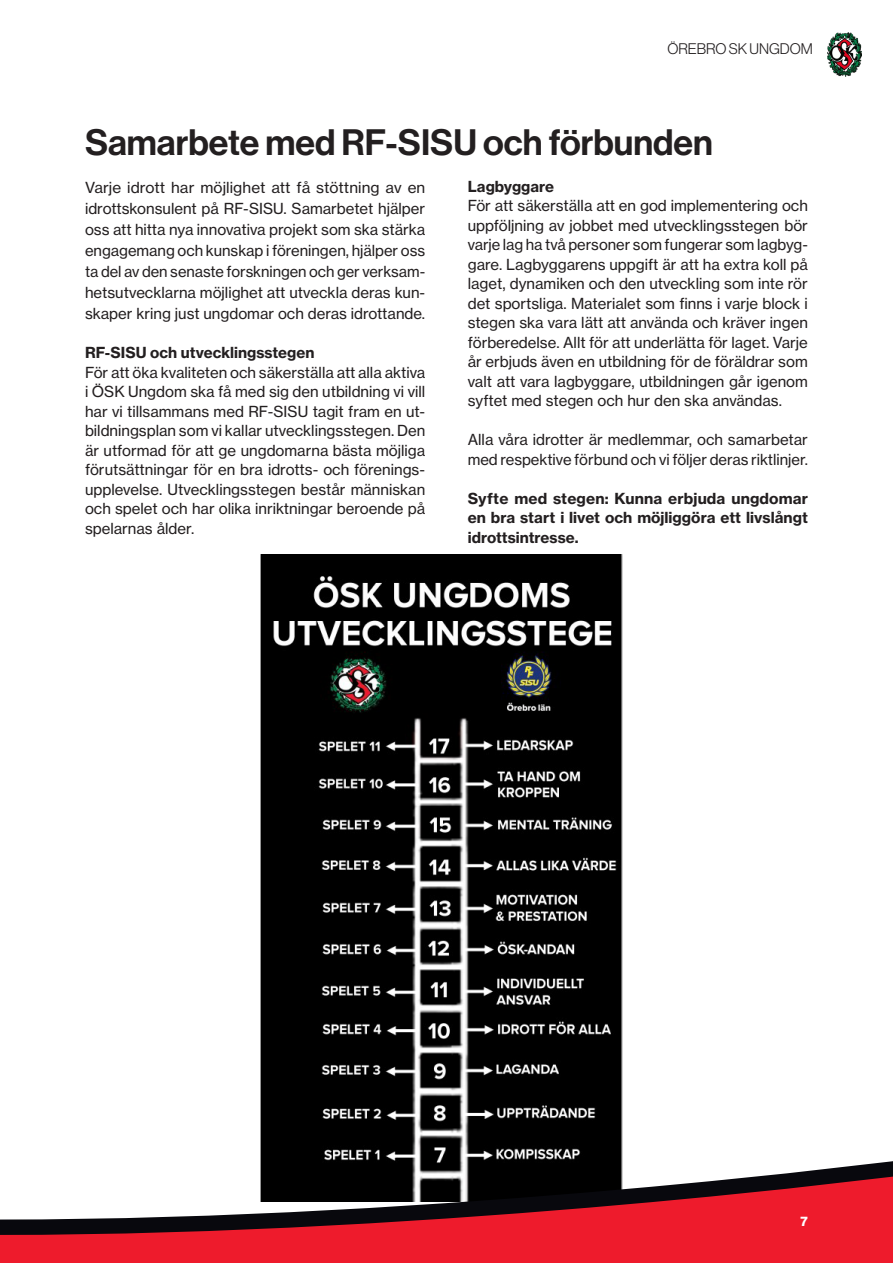
<style>
.page{position:relative;width:893px;height:1263px;background:#fff}
.page>*{position:absolute;margin:0;border:0;box-sizing:border-box;transform-origin:0 0}
.Rubrik_24pt{font:36px "N Haas Grotesk DS Pro 65 Md";color:#231f20}
.Rubrik_24p{font:15px/19.5px "N Haas Grotesk TX Pro 55 Rg";color:#231f20;text-align:justify}
.Rubrik_24p-2{font:15px/19.5px "N Haas Grotesk TX Pro 75 Bd";color:#231f20;text-align:justify}
.ÖSK_Bröd_utan_avstånd{font:15px "N Haas Grotesk TX Pro 75 Bd";color:#231f20}
.t1{font:15px "N Haas Grotesk DS Pro 45 Lt";color:#231f20}
.t2{font:13.5px "N Haas Grotesk DS Pro 75 Bd";color:#fff}
</style>
<div class="page">
<img style="left:260px;top:555px;width:363px;height:604px">
<svg style="left:260px;top:1159px;width:633px;height:16px;fill:#020202"></svg>
<svg style="left:0;top:1175px;width:893px;height:88px;fill:#ee1b2c"></svg>
<img style="left:827px;top:32px;width:35px;height:45px">
<p class="t1" style="left:667px;top:41px;width:147px">ÖREBRO SK UNGDOM</p>
<p class="Rubrik_24pt" style="left:85px;top:122px;width:629px">Samarbete med RF-SISU och förbunden</p>
<p class="Rubrik_24p" style="left:85px;top:177px;width:342px;line-height:21px">Varje idrott har möjlighet att få stöttning av en idrottskonsulent på RF-SISU. Samarbetet hjälper oss att hitta nya innovativa projekt som ska stärka engagemang och kunskap i föreningen, hjälper oss ta del av den senaste forskningen och ger verksam&shy;hetsutvecklarna möjlighet att utveckla deras kun&shy;skaper kring just ungdomar och deras idrottande.</p>
<p class="ÖSK_Bröd_utan_avstånd" style="left:85px;top:343px;width:231px">RF-SISU och utvecklingsstegen</p>
<p class="Rubrik_24p" style="left:85px;top:363px;width:342px">För att öka kvaliteten och säkerställa att alla aktiva i ÖSK Ungdom ska få med sig den utbildning vi vill har vi tillsammans med RF-SISU tagit fram en ut&shy;bildningsplan som vi kallar utvecklingsstegen. Den är utformad för att ge ungdomarna bästa möjliga förutsättningar för en bra idrotts- och förenings&shy;upplevelse. Utvecklingsstegen består människan och spelet och har olika inriktningar beroende på spelarnas ålder.</p>
<p class="ÖSK_Bröd_utan_avstånd" style="left:468px;top:177px;width:88px">Lagbyggare</p>
<p class="Rubrik_24p" style="left:468px;top:196px;width:342px">För att säkerställa att en god implementering och uppföljning av jobbet med utvecklingsstegen bör varje lag ha två personer som fungerar som lagbyg&shy;gare. Lagbyggarens uppgift är att ha extra koll på laget, dynamiken och den utveckling som inte rör det sportsliga. Materialet som finns i varje block i stegen ska vara lätt att använda och kräver ingen förberedelse. Allt för att underlätta för laget. Varje år erbjuds även en utbildning för de föräldrar som valt att vara lagbyggare, utbildningen går igenom syftet med stegen och hur den ska användas.</p>
<p class="Rubrik_24p" style="left:468px;top:430px;width:342px">Alla våra idrotter är medlemmar, och samarbetar med respektive förbund och vi följer deras riktlinjer.</p>
<p class="Rubrik_24p-2" style="left:468px;top:489px;width:342px">Syfte med stegen: Kunna erbjuda ungdomar en bra start i livet och möjliggöra ett livslångt idrottsintresse.</p>
<p class="t2" style="left:801px;top:1213px;width:9px">7</p>
</div>
